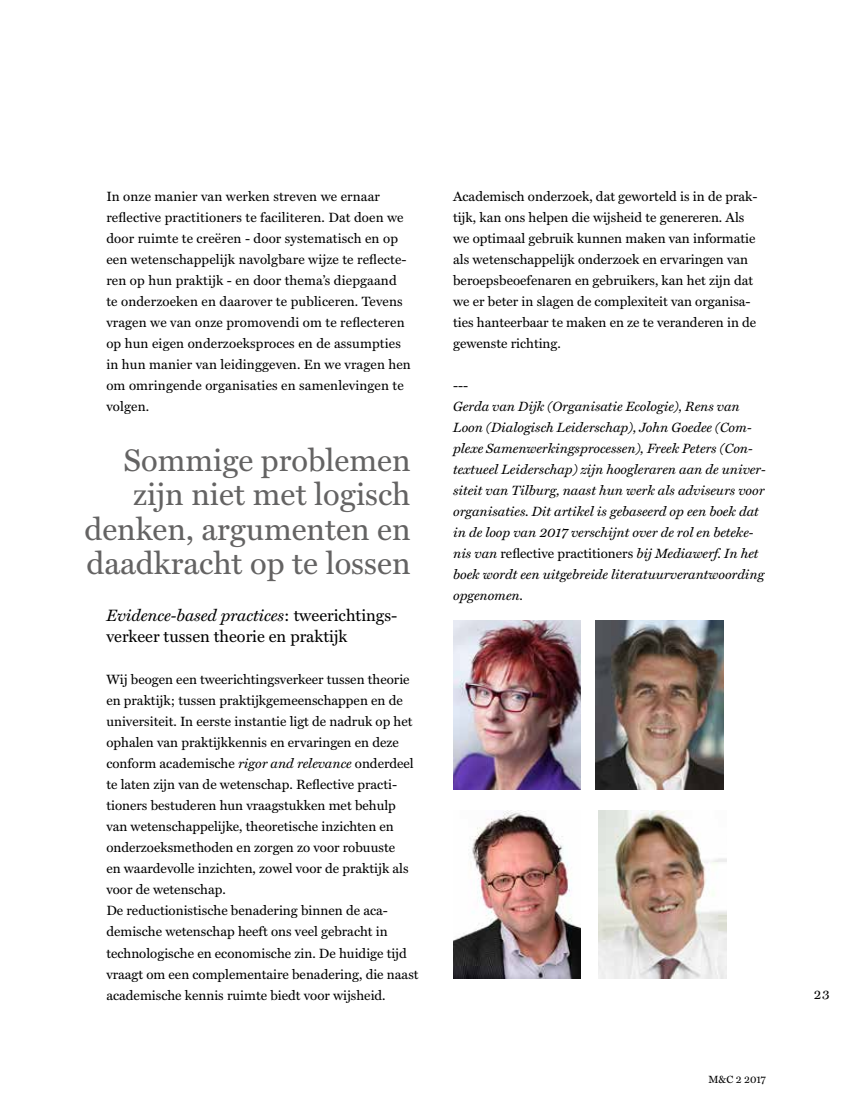
<style>
.page{position:relative;width:851px;height:1106px;background:#fff}
.page>*{position:absolute;margin:0;border:0;box-sizing:border-box;transform-origin:0 0}
.t1{font:31.5px/34.5px "Miller Text";color:#646363;text-align:right}
.t2{font:16.5px/21px "Miller Text";color:#000}
.t3{font:13.5px/21px "Miller Text";color:#000}
.t4{font:italic 13.5px/21px "Miller Text";color:#000}
.t5{font:10.5px "Miller Text";color:#000}
.s1{font-style:italic}
.s2{font-style:normal}
</style>
<div class="page">
<img style="left:453px;top:621px;width:127px;height:168px">
<img style="left:595px;top:621px;width:128px;height:168px">
<img style="left:453px;top:810px;width:127px;height:168px">
<img style="left:598px;top:810px;width:128px;height:168px">
<p class="t3" style="left:106px;top:186px;width:306px">In onze manier van werken streven we ernaar reflective practitioners te faciliteren. Dat doen we door ruimte te creëren - door systematisch en op een wetenschappelijk navolgbare wijze te reflecte&shy;ren op hun praktijk - en door thema’s diepgaand te onderzoeken en daarover te publiceren. Tevens vragen we van onze promovendi om te reflecteren op hun eigen onderzoeksproces en de assumpties in hun manier van leidinggeven. En we vragen hen om omringende organisaties en samenlevingen te volgen.</p>
<h1 class="t1" style="left:84px;top:443px;width:328px">Sommige problemen zijn niet met logisch denken, argumenten en daadkracht op te lossen</h1>
<p class="t2" style="left:106px;top:605px;width:292px"><span class="s1">Evidence-based practices</span>: tweerichtings&shy;verkeer tussen theorie en praktijk</p>
<p class="t3" style="left:106px;top:669px;width:314px">Wij beogen een tweerichtingsverkeer tussen theorie en praktijk; tussen praktijkgemeenschappen en de universiteit. In eerste instantie ligt de nadruk op het ophalen van praktijkkennis en ervaringen en deze conform academische <span class="s1">rigor and relevance</span> onderdeel te laten zijn van de wetenschap. Reflective practi&shy;tioners bestuderen hun vraagstukken met behulp van wetenschappelijke, theoretische inzichten en onderzoeksmethoden en zorgen zo voor robuuste<br>en waardevolle inzichten, zowel voor de praktijk als voor de wetenschap.<br>De reductionistische benadering binnen de aca&shy;demische wetenschap heeft ons veel gebracht in technologische en economische zin. De huidige tijd vraagt om een complementaire benadering, die naast academische kennis ruimte biedt voor wijsheid.</p>
<p class="t3" style="left:453px;top:186px;width:306px">Academisch onderzoek, dat geworteld is in de prak&shy;tijk, kan ons helpen die wijsheid te genereren. Als we optimaal gebruik kunnen maken van informatie als wetenschappelijk onderzoek en ervaringen van beroepsbeoefenaren en gebruikers, kan het zijn dat we er beter in slagen de complexiteit van organisa&shy;ties hanteerbaar te maken en ze te veranderen in de gewenste richting.</p>
<p class="t3" style="left:453px;top:375px;width:17px">---</p>
<p class="t4" style="left:453px;top:396px;width:314px">Gerda van Dijk (Organisatie Ecologie), Rens van Loon (Dialogisch Leiderschap), John Goedee (Com&shy;plexe Samenwerkingsprocessen), Freek Peters (Con&shy;textueel Leiderschap) zijn hoogleraren aan de univer&shy;siteit van Tilburg, naast hun werk als adviseurs voor organisaties. Dit artikel is gebaseerd op een boek dat in de loop van 2017 verschijnt over de rol en beteke&shy;nis van <span class="s2">reflective practitioners</span> bij Mediawerf. In het boek wordt een uitgebreide literatuurverantwoording opgenomen.</p>
<p class="t5" style="left:708px;top:1073px;width:59px">M&amp;C 2 2017</p>
<p class="t3" style="left:813px;top:984px;width:17px">23</p>
</div>
